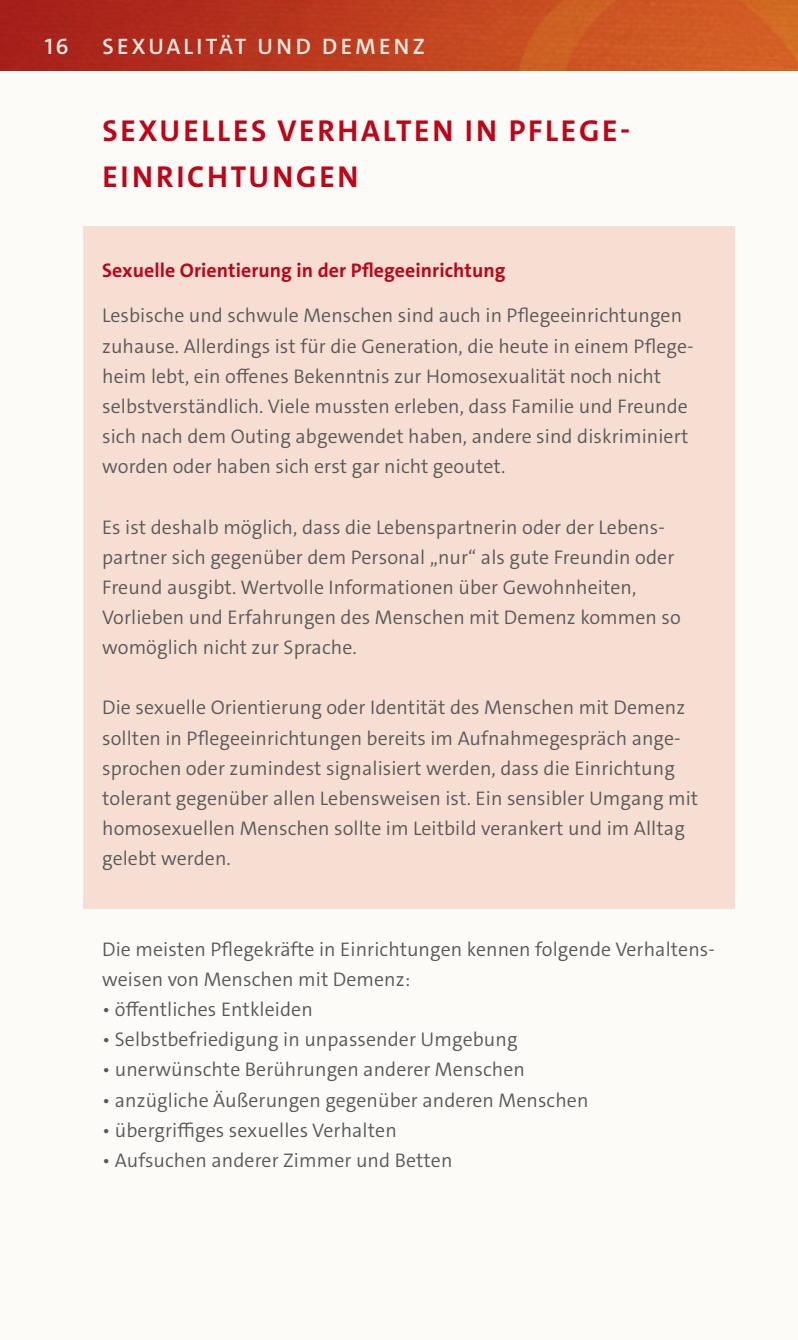
<style>
.page{position:relative;width:798px;height:1340px;background:#fff}
.page>*{position:absolute;margin:0;border:0;box-sizing:border-box;transform-origin:0 0}
.t1{font:700 30.38px/45.2px "The Sans C4 s";letter-spacing:.09em;color:#c00418}
.t2{font:600 22.5px "The Sans C4 s";letter-spacing:.15em;color:#fae9e1}
.t3{font:300 19.8px/30.2px "The Sans C4 s";letter-spacing:.005em;color:#58585a}
.t4{font:700 19.8px "The Sans C4 s";letter-spacing:.005em;color:#c00418}
</style>
<div class="page">
<div style="left:0;top:0;width:797px;height:1339px;background:#fcfbf8"></div>
<img style="left:0;top:0;width:797px;height:70px">
<div style="left:83px;top:226px;width:650px;height:683px;background:#f7ded2"></div>
<p class="t2" style="left:45px;top:32px;width:25px">16</p>
<p class="t2" style="left:102px;top:32px;width:324px">SEXUALITÄT UND DEMENZ</p>
<h1 class="t1" style="left:102px;top:109px;width:529px">Sexuelles Verhalten in Pflege&shy;einrichtungen</h1>
<p class="t4" style="left:102px;top:258px;width:404px">Sexuelle Orientierung in der Pflegeeinrichtung</p>
<p class="t3" style="left:102px;top:301px;width:593px">Lesbische und schwule Menschen sind auch in Pflegeeinrichtungen zuhause. Allerdings ist für die Generation, die heute in einem Pflege&shy;heim lebt, ein offenes Bekenntnis zur Homosexualität noch nicht selbstverständlich. Viele mussten erleben, dass Familie und Freunde sich nach dem Outing abgewendet haben, andere sind diskriminiert worden oder haben sich erst gar nicht geoutet.</p>
<p class="t3" style="left:102px;top:512px;width:580px">Es ist deshalb möglich, dass die Lebenspartnerin oder der Lebens&shy;partner sich gegenüber dem Personal „nur“ als gute Freundin oder Freund ausgibt. Wertvolle Informationen über Gewohnheiten, Vorlieben und Erfahrungen des Menschen mit Demenz kommen so womöglich nicht zur Sprache.</p>
<p class="t3" style="left:102px;top:693px;width:597px">Die sexuelle Orientierung oder Identität des Menschen mit Demenz sollten in Pflegeeinrichtungen bereits im Aufnahmegespräch ange&shy;sprochen oder zumindest signalisiert werden, dass die Einrichtung tolerant gegenüber allen Lebensweisen ist. Ein sensibler Umgang mit homosexuellen Menschen sollte im Leitbild verankert und im Alltag gelebt werden.</p>
<p class="t3" style="left:102px;top:934px;width:614px">Die meisten Pflegekräfte in Einrichtungen kennen folgende Verhaltens&shy;weisen von Menschen mit Demenz:</p>
<p class="t3" style="left:102px;top:994px;width:212px">• öffentliches Entkleiden</p>
<p class="t3" style="left:102px;top:1024px;width:417px">• Selbstbefriedigung in unpassender Umgebung</p>
<p class="t3" style="left:102px;top:1054px;width:424px">• unerwünschte Berührungen anderer Menschen</p>
<p class="t3" style="left:102px;top:1085px;width:487px">• anzügliche Äußerungen gegenüber anderen Menschen</p>
<p class="t3" style="left:102px;top:1115px;width:296px">• übergriffiges sexuelles Verhalten</p>
<p class="t3" style="left:102px;top:1145px;width:352px">• Aufsuchen anderer Zimmer und Betten</p>
</div>
